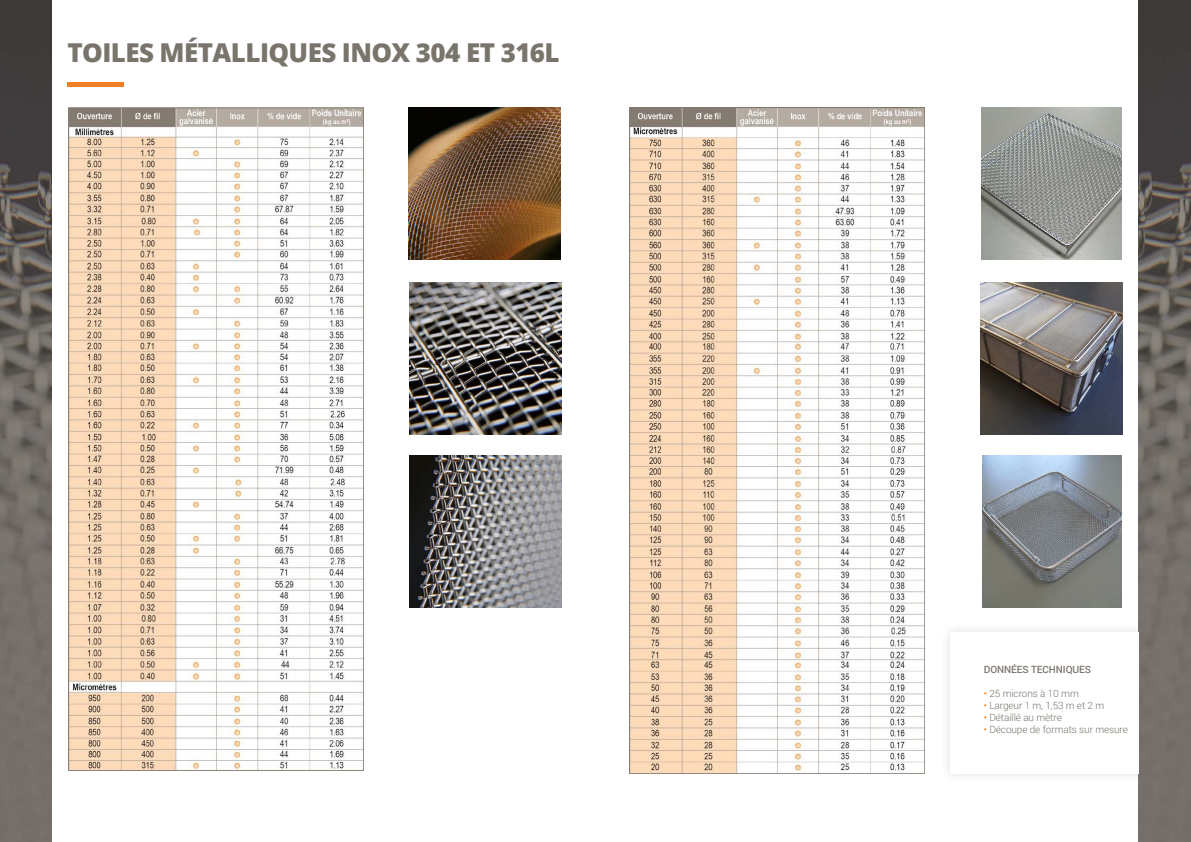
<style>
.page{position:relative;width:1191px;height:842px;background:#fff}
.page>*{position:absolute;margin:0;border:0;box-sizing:border-box;transform-origin:0 0}
.t1{font:800 26px "Open Sans";letter-spacing:-.025em;color:#7a756c}
.t2{font:300 10px "Roboto";letter-spacing:-.01em;color:#7a756c}
.t3{font:500 10px "Roboto";letter-spacing:-.01em;color:#7a756c}
.s1{color:#f08023}
</style>
<div class="page">
<img style="left:0;top:0;width:51px;height:842px">
<img style="left:1138px;top:0;width:53px;height:842px">
<hr style="left:67px;top:82px;width:57px;height:4px;background:#f08023">
<img style="left:408px;top:108px;width:152px;height:152px">
<img style="left:981px;top:108px;width:140px;height:152px">
<img style="left:409px;top:283px;width:152px;height:151px">
<img style="left:981px;top:283px;width:142px;height:151px">
<img style="left:409px;top:456px;width:152px;height:152px">
<div style="left:940px;top:623px;width:207px;height:159px;background:#7a756c;opacity:.25"></div>
<div style="left:950px;top:632px;width:188px;height:141px;background:#fff"></div>
<img style="left:68px;top:108px;width:295px;height:662px">
<img style="left:629px;top:108px;width:295px;height:665px">
<img style="left:982px;top:456px;width:139px;height:152px">
<h1 class="t1" style="left:67px;top:33px;width:494px">TOILES MÉTALLIQUES INOX 304 ET 316L</h1>
<p class="t3" style="left:984px;top:662px;width:109px">DONNÉES TECHNIQUES</p>
<p class="t2" style="left:984px;top:687px;width:96px"><span class="s1">•</span> 25 microns à 10 mm</p>
<p class="t2" style="left:984px;top:699px;width:122px"><span class="s1">•</span> Largeur 1 m, 1,53 m et 2 m</p>
<p class="t2" style="left:984px;top:711px;width:79px"><span class="s1">•</span> Détaillé au mètre</p>
<p class="t2" style="left:984px;top:723px;width:145px"><span class="s1">•</span> Découpe de formats sur mesure</p>
</div>
